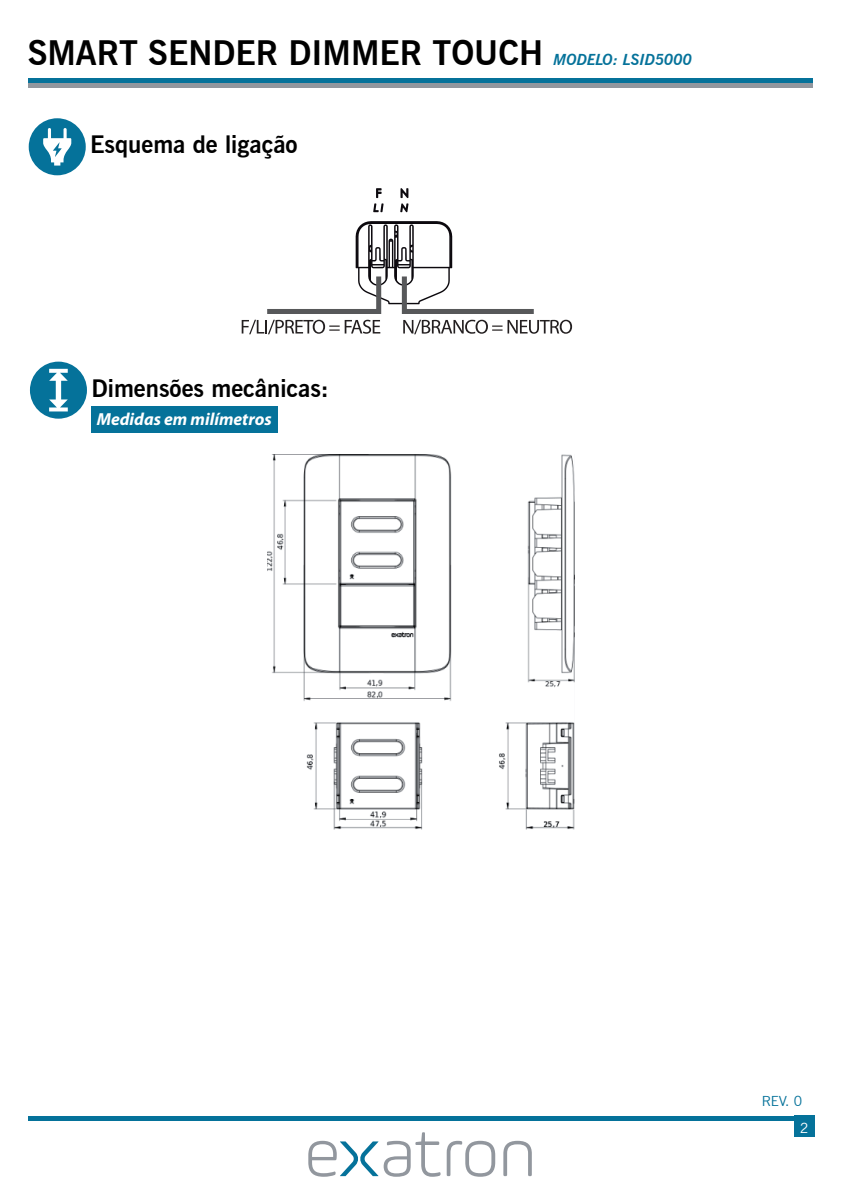
<style>
.page{position:relative;width:842px;height:1191px;background:#fff}
.page>*{position:absolute;margin:0;border:0;box-sizing:border-box;transform-origin:0 0}
.t1{font:700 33.7px "News Gothic BT";color:#000}
.t2{font:700 24px "News Gothic BT";color:#000}
.t3{font:italic 700 17.5px "Myriad Pro";color:#fff}
.t4{font:14px "News Gothic BT";color:#05729a}
.t5{font:14px "News Gothic BT";color:#fff}
.s1{font-style:italic;font-size:15.4px;color:#05729a}
</style>
<div class="page">
<div style="left:28px;top:78px;width:784px;height:5px;background:#05729a"></div>
<div style="left:28px;top:83px;width:784px;height:5px;background:#92979e"></div>
<hr style="left:28px;top:1116px;width:784px;height:4px;background:#05729a">
<svg style="left:503px;top:1140px;width:29px;height:36px"></svg>
<svg style="left:447px;top:1140px;width:48px;height:36px"></svg>
<svg style="left:384px;top:1132px;width:56px;height:44px"></svg>
<svg style="left:308px;top:1140px;width:70px;height:36px"></svg>
<div style="left:794px;top:1116px;width:20px;height:21px;background:#05729a"></div>
<div style="left:29px;top:118px;width:57px;height:57px;background:#05729a;border-radius:50%"></div>
<svg style="left:43px;top:128px;width:28px;height:37px"></svg>
<div style="left:30px;top:361px;width:57px;height:58px;background:#05729a;border-radius:50%"></div>
<svg style="left:49px;top:369px;width:19px;height:42px"></svg>
<div style="left:91px;top:407px;width:186px;height:26px;background:#05729a"></div>
<img style="left:267px;top:454px;width:308px;height:375px">
<svg style="left:242px;top:188px;width:330px;height:146px"></svg>
<p class="t1" style="left:28px;top:33px;width:666px">SMART SENDER DIMMER TOUCH <span class="s1">MODELO: LSID5000</span></p>
<p class="t2" style="left:90px;top:130px;width:209px">Esquema de ligação</p>
<p class="t2" style="left:91px;top:374px;width:239px">Dimensões mecânicas:</p>
<p class="t3" style="left:97px;top:407px;width:177px">Medidas em milímetros</p>
<p class="t4" style="left:762px;top:1092px;width:42px">REV. 0</p>
<p class="t5" style="left:800px;top:1119px;width:10px">2</p>
</div>
